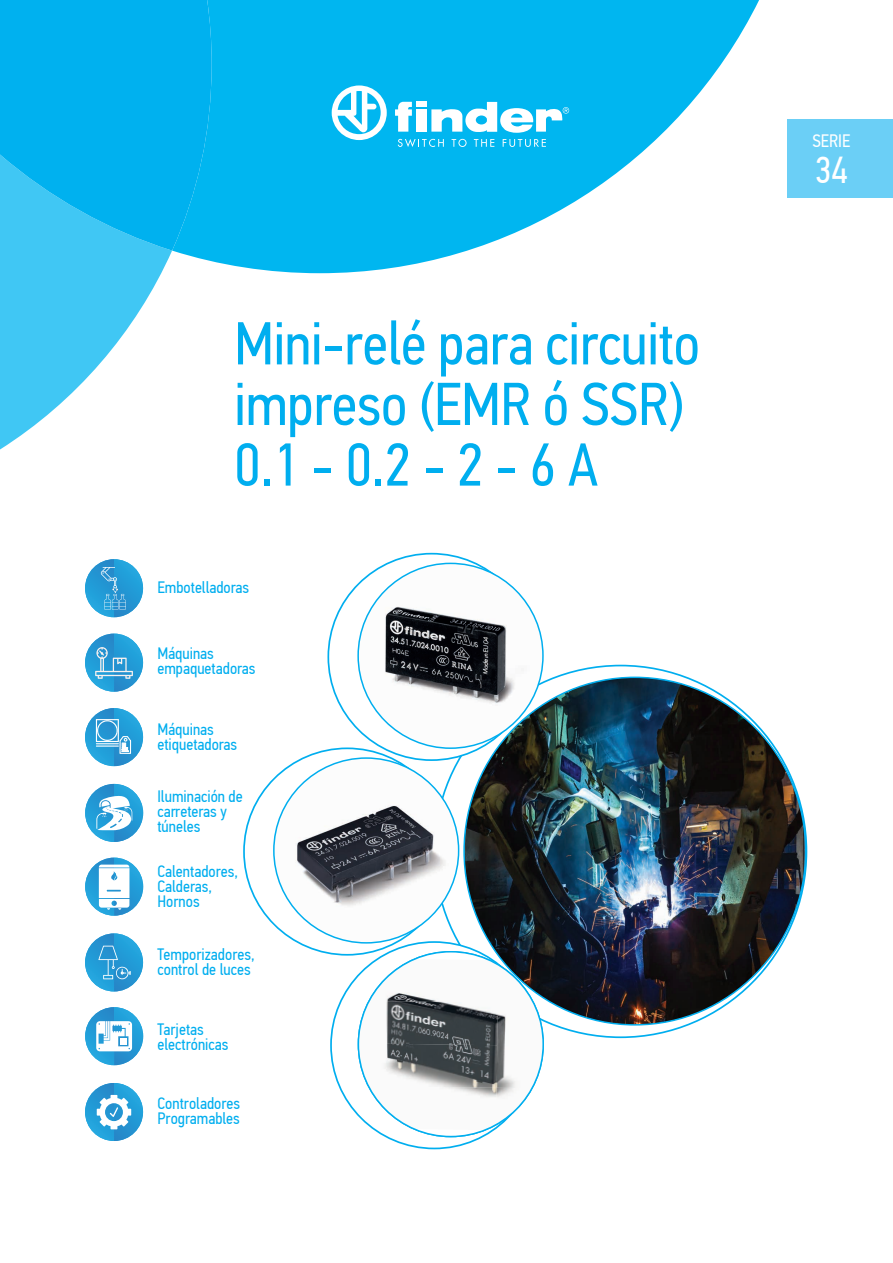
<style>
.page{position:relative;width:893px;height:1263px;background:#fff}
.page>*{position:absolute;margin:0;border:0;box-sizing:border-box;transform-origin:0 0}
.t1{font:60.6px/60.6px "PF Din Text Cond Pro";letter-spacing:-.01em;color:#00aeef}
.t2{font:37.5px "PF Din Text Cond Pro";color:#fff}
.t3{font:18px "PF Din Text Cond Pro";color:#fff}
.t4{font:16.5px/15px "PF Din Text Cond Pro";color:#00aeef}
</style>
<div class="page">
<div style="left:787px;top:119px;width:106px;height:79px;background:#6bcff6"></div>
<img style="left:85px;top:634px;width:58px;height:58px">
<svg style="left:95px;top:647px;width:38px;height:32px"></svg>
<img style="left:85px;top:559px;width:58px;height:58px">
<svg style="left:101px;top:567px;width:25px;height:42px"></svg>
<img style="left:85px;top:708px;width:58px;height:58px">
<svg style="left:96px;top:719px;width:35px;height:35px"></svg>
<img style="left:85px;top:784px;width:58px;height:58px">
<svg style="left:95px;top:794px;width:37px;height:36px"></svg>
<img style="left:85px;top:858px;width:58px;height:58px">
<svg style="left:99px;top:864px;width:30px;height:46px"></svg>
<img style="left:85px;top:933px;width:58px;height:58px">
<svg style="left:98px;top:946px;width:33px;height:33px"></svg>
<img style="left:85px;top:1007px;width:58px;height:58px">
<svg style="left:96px;top:1021px;width:36px;height:30px"></svg>
<img style="left:85px;top:1083px;width:58px;height:58px">
<svg style="left:97px;top:1095px;width:34px;height:34px"></svg>
<svg style="left:552px;top:665px;width:255px;height:373px"></svg>
<svg style="left:243px;top:553px;width:301px;height:596px"></svg>
<img style="left:463px;top:676px;width:343px;height:349px">
<svg style="left:173px;top:0;width:586px;height:273px;fill:#00b6f0"></svg>
<svg style="left:0;top:251px;width:172px;height:198px;fill:#40c7f4"></svg>
<svg style="left:0;top:0;width:212px;height:251px;background:#08b4ef"></svg>
<svg style="left:332px;top:85px;width:55px;height:55px"></svg>
<svg style="left:431px;top:102px;width:138px;height:31px"></svg>
<svg style="left:395px;top:102px;width:17px;height:30px"></svg>
<div style="left:416px;top:109px;width:10px;height:23px;background:#fff"></div>
<div style="left:416px;top:102px;width:10px;height:5px;background:#fff"></div>
<svg style="left:398px;top:139px;width:46px;height:8px"></svg>
<svg style="left:452px;top:139px;width:15px;height:8px"></svg>
<svg style="left:474px;top:139px;width:20px;height:8px"></svg>
<svg style="left:503px;top:139px;width:43px;height:8px"></svg>
<h1 class="t1" style="left:234px;top:313px;width:468px">Mini-relé para circuito impreso (EMR ó SSR)<br>0.1 - 0.2 - 2 - 6 A</h1>
<p class="t4" style="left:157px;top:580px;width:93px">Embotelladoras</p>
<p class="t4" style="left:157px;top:646px;width:100px">Máquinas empaquetadoras</p>
<p class="t4" style="left:157px;top:722px;width:81px">Máquinas etiquetadoras</p>
<p class="t4" style="left:157px;top:789px;width:87px">Iluminación de carreteras y túneles</p>
<p class="t4" style="left:157px;top:864px;width:82px">Calentadores,<br>Calderas,<br>Hornos</p>
<p class="t4" style="left:158px;top:946px;width:99px">Temporizadores, control de luces</p>
<p class="t4" style="left:157px;top:1021px;width:73px">Tarjetas electrónicas</p>
<p class="t4" style="left:158px;top:1096px;width:84px">Controladores<br>Programables</p>
<p class="t3" style="left:812px;top:130px;width:39px">SЕRIE</p>
<h2 class="t2" style="left:815px;top:148px;width:34px">34</h2>
</div>
